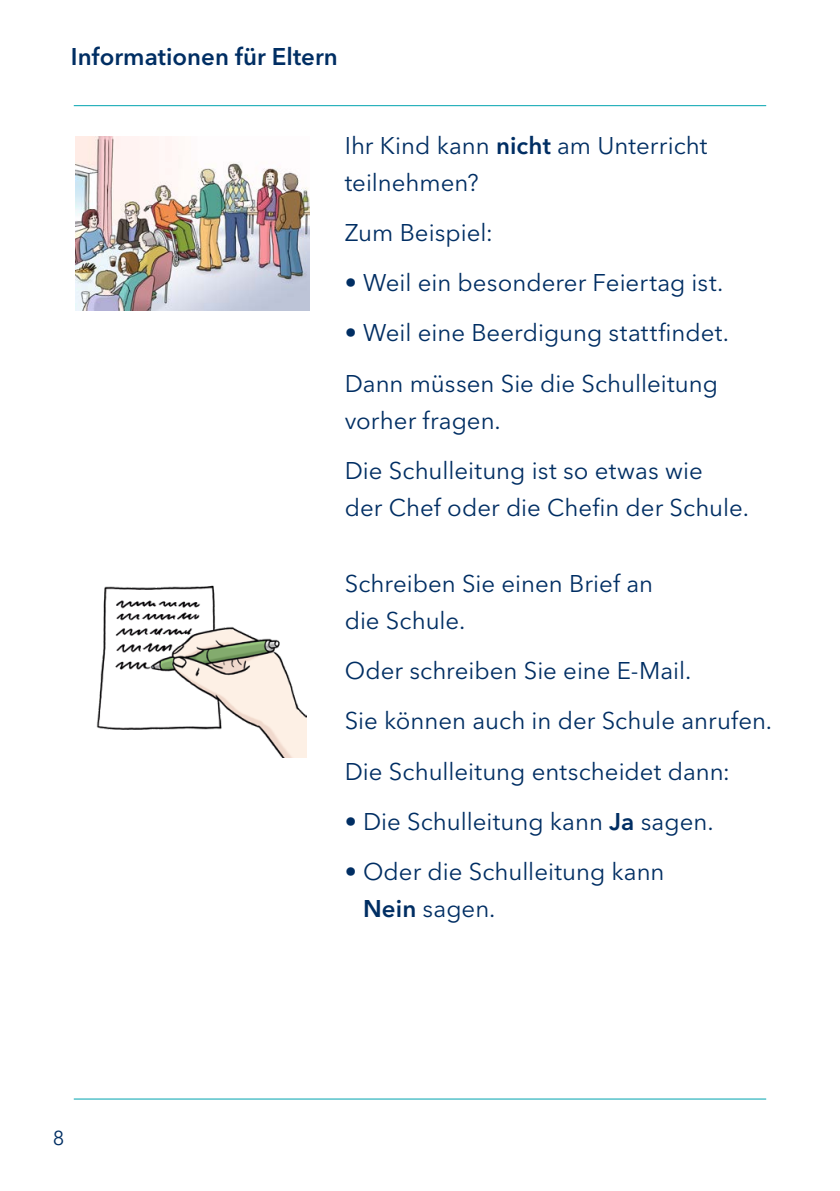
<style>
.page{position:relative;width:840px;height:1191px;background:#fff}
.page>*{position:absolute;margin:0;border:0;box-sizing:border-box;transform-origin:0 0}
.t1{font:24px/50px "Avenir Next LT Pro";color:#002e63}
.t2{font:600 24px "Avenir Next LT Pro";color:#002e63}
.t3{font:20px "Avenir Next LT Pro";color:#002e63}
.s1{font-weight:600}
</style>
<div class="page">
<hr style="left:74px;top:105px;width:691px;height:1px;background:#00a3af">
<hr style="left:74px;top:1098px;width:691px;height:1px;background:#00a3af">
<img style="left:96px;top:585px;width:210px;height:173px">
<img style="left:76px;top:136px;width:233px;height:174px">
<p class="t2" style="left:71px;top:42px;width:268px">Informationen für Eltern</p>
<p class="t1" style="left:344px;top:127px;width:364px;line-height:37px">Ihr Kind kann <span class="s1">nicht</span> am Unterricht teilnehmen?</p>
<p class="t1" style="left:344px;top:208px;width:150px">Zum Beispiel:</p>
<p class="t1" style="left:344px;top:258px;width:380px">• Weil ein besonderer Feiertag ist.</p>
<p class="t1" style="left:344px;top:308px;width:385px">• Weil eine Beerdigung stattfindet.<br>Dann müssen Sie die Schulleitung</p>
<p class="t1" style="left:344px;top:395px;width:359px">vorher fragen.<br>Die Schulleitung ist so etwas wie</p>
<p class="t1" style="left:344px;top:482px;width:405px">der Chef oder die Chefin der Schule.</p>
<p class="t1" style="left:344px;top:565px;width:310px;line-height:37px">Schreiben Sie einen Brief an die Schule.</p>
<p class="t1" style="left:344px;top:646px;width:428px">Oder schreiben Sie eine E-Mail.<br>Sie können auch in der Schule anrufen.<br>Die Schulleitung entscheidet dann:</p>
<p class="t1" style="left:344px;top:796px;width:370px">• Die Schulleitung kann <span class="s1">Ja</span> sagen.</p>
<p class="t1" style="left:363px;top:852px;width:303px;line-height:37px;text-indent:-18px">• Oder die Schulleitung kann<br><span class="s1">Nein</span> sagen.</p>
<p class="t3" style="left:53px;top:1126px;width:13px">8</p>
</div>
